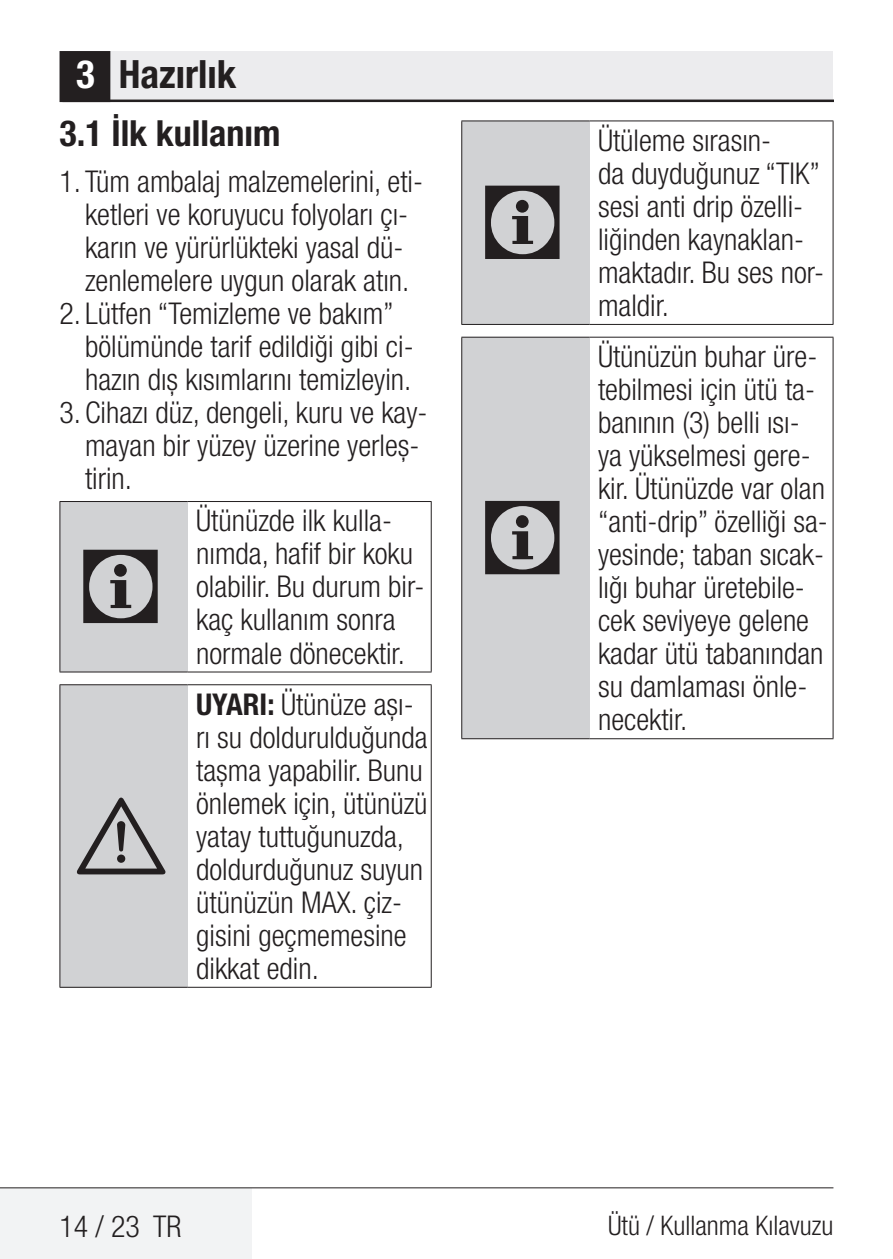
<style>
.page{position:relative;width:893px;height:1259px;background:#fff}
.page>*{position:absolute;margin:0;border:0;box-sizing:border-box;transform-origin:0 0}
.t1{font:108px "ZIWARNUN";color:#231f20}
.t2{font:96px "ZIWARNUN";color:#231f20}
.t3{font:700 condensed 39px "Helvetica Neue LT Pro";color:#231f20}
.t4{font:700 condensed 36px "Helvetica Neue LT Pro";color:#231f20}
.t5{font:300 condensed 30px/33px "Helvetica Neue LT Pro";color:#231f20}
.t6{font:300 condensed 27px "Helvetica Neue LT Pro";color:#231f20}
.s1{color:#fff}
.s2{font-weight:700}
</style>
<div class="page">
<div style="left:0;top:1188px;width:252px;height:71px;background:#f2f3f4"></div>
<hr style="left:0;top:1187px;width:833px;height:1px;background:#231f20">
<div style="left:62px;top:51px;width:771px;height:50px;background:#ececee"></div>
<hr style="left:62px;top:100px;width:771px;height:2px;background:#231f20">
<div style="left:61px;top:53px;width:48px;height:48px;background:#231f20"></div>
<div style="left:60px;top:51px;width:50px;height:51px;border:3px solid #231f20"></div>
<div style="left:60px;top:501px;width:128px;height:171px;background:#d1d2d4"></div>
<hr style="left:188px;top:501px;width:244px;height:1px;background:#231f20">
<hr style="left:431px;top:502px;width:1px;height:169px;background:#231f20">
<hr style="left:188px;top:671px;width:244px;height:1px;background:#231f20">
<hr style="left:60px;top:501px;width:128px;height:1px;background:#231f20">
<hr style="left:59px;top:502px;width:1px;height:169px;background:#231f20">
<hr style="left:60px;top:671px;width:128px;height:1px;background:#231f20">
<div style="left:60px;top:685px;width:128px;height:302px;background:#d1d2d4"></div>
<hr style="left:188px;top:684px;width:244px;height:1px;background:#231f20">
<hr style="left:431px;top:685px;width:1px;height:302px;background:#231f20">
<hr style="left:188px;top:986px;width:244px;height:1px;background:#231f20">
<hr style="left:60px;top:684px;width:128px;height:1px;background:#231f20">
<hr style="left:59px;top:685px;width:1px;height:302px;background:#231f20">
<hr style="left:60px;top:986px;width:128px;height:1px;background:#231f20">
<div style="left:462px;top:121px;width:127px;height:203px;background:#d1d2d4"></div>
<hr style="left:589px;top:120px;width:244px;height:1px;background:#231f20">
<hr style="left:833px;top:121px;width:1px;height:203px;background:#231f20">
<hr style="left:589px;top:324px;width:244px;height:1px;background:#231f20">
<hr style="left:461px;top:120px;width:128px;height:1px;background:#231f20">
<hr style="left:461px;top:121px;width:1px;height:203px;background:#231f20">
<hr style="left:461px;top:324px;width:128px;height:1px;background:#231f20">
<div style="left:462px;top:337px;width:127px;height:402px;background:#d1d2d4"></div>
<hr style="left:589px;top:337px;width:244px;height:1px;background:#231f20">
<hr style="left:833px;top:337px;width:1px;height:401px;background:#231f20">
<hr style="left:589px;top:738px;width:244px;height:1px;background:#231f20">
<hr style="left:461px;top:337px;width:128px;height:1px;background:#231f20">
<hr style="left:461px;top:337px;width:1px;height:401px;background:#231f20">
<hr style="left:461px;top:738px;width:128px;height:1px;background:#231f20">
<h3 class="t3" style="left:76px;top:50px;width:162px"><span class="s1">3</span> Hazırlık</h3>
<p class="t4" style="left:60px;top:112px;width:222px">3.1 İlk kullanım</p>
<p class="t5" style="left:60px;top:165px;width:365px;text-align:center">1. Tüm ambalaj malzemelerini, eti&shy;ketleri ve koruyucu folyoları çı&shy;karın ve yürürlükteki yasal dü&shy;zenlemelere uygun olarak atın.</p>
<p class="t5" style="left:85px;top:297px;width:330px;text-indent:-26px">2. Lütfen “Temizleme ve bakım” bölümünde tarif edildiği gibi ci&shy;hazın dış kısımlarını temizleyin.</p>
<p class="t5" style="left:85px;top:396px;width:344px;text-indent:-26px">3. Cihazı düz, dengeli, kuru ve kay&shy;mayan bir yüzey üzerine yerleş&shy;tirin.</p>
<h1 class="t1" style="left:77px;top:529px;width:94px">C</h1>
<h2 class="t2" style="left:77px;top:785px;width:94px">A</h2>
<p class="t5" style="left:196px;top:504px;width:230px">Ütünüzde ilk kulla&shy;nımda, hafif bir koku olabilir. Bu durum bir&shy;kaç kullanım sonra normale dönecektir.</p>
<p class="t5" style="left:196px;top:687px;width:233px"><span class="s2">UYARI:</span> Ütünüze aşı&shy;rı su doldurulduğunda taşma yapabilir. Bunu önlemek için, ütünüzü yatay tuttuğunuzda, doldurduğunuz suyun ütünüzün MAX. çiz&shy;gisini geçmemesine dikkat edin.</p>
<h1 class="t1" style="left:479px;top:165px;width:94px">C</h1>
<h1 class="t1" style="left:479px;top:481px;width:94px">C</h1>
<p class="t5" style="left:598px;top:123px;width:227px">Ütüleme sırasın-<br>da duyduğunuz “TIK” sesi anti drip özelli&shy;liğinden kaynaklan&shy;maktadır. Bu ses nor&shy;maldir.</p>
<p class="t5" style="left:598px;top:340px;width:231px">Ütünüzün buhar üre&shy;tebilmesi için ütü ta&shy;banının (3) belli ısı&shy;ya yükselmesi gere&shy;kir. Ütünüzde var olan “anti-drip” özelliği sa&shy;yesinde; taban sıcak&shy;lığı buhar üretebile&shy;cek seviyeye gelene kadar ütü tabanından su damlaması önle&shy;necektir.</p>
<p class="t5" style="left:60px;top:1209px;width:123px">14 / 23 TR</p>
<p class="t6" style="left:608px;top:1210px;width:227px">Ütü / Kullanma Kılavuzu</p>
</div>
